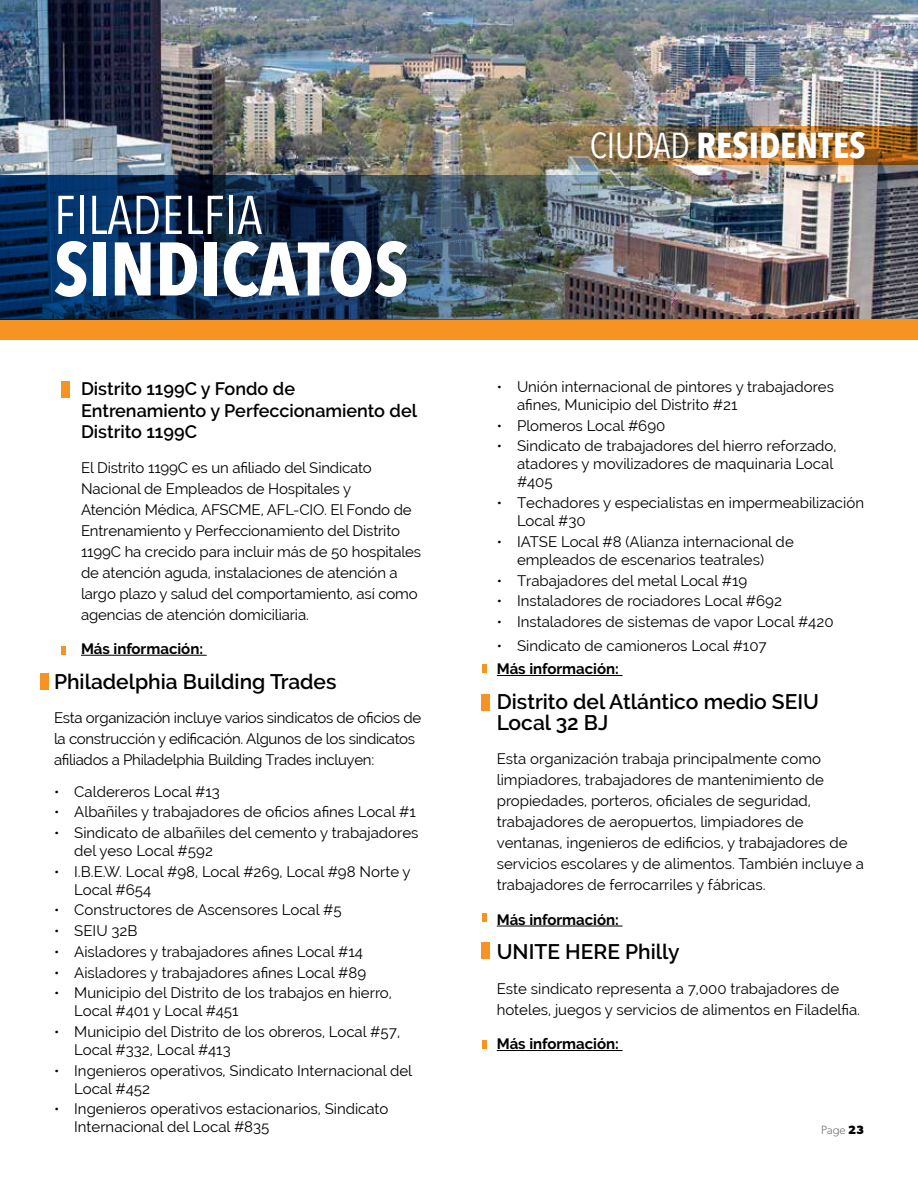
<style>
.page{position:relative;width:918px;height:1188px;background:#fff}
.page>*{position:absolute;margin:0;border:0;box-sizing:border-box;transform-origin:0 0}
.t1{font:700 75px "Avenir Next Condensed";color:#fff}
.t2{font:54px "Avenir Next Condensed";color:#fff}
.t3{font:700 36px "Avenir Next Condensed";color:#fff}
.t4{font:600 21px/21px "Raleway";color:#000}
.t5{font:600 18px/21.6px "Raleway";color:#000}
.t6{font:15px/21px "Raleway";color:#000}
.t7{font:15px/21px "Raleway";letter-spacing:-.02em;color:#000}
.t8{font:700 15px "Raleway";color:#000}
.t9{font:300 12px "Gibson";color:#636466}
.s1{font-weight:400}
.s2{font-weight:700;color:#000}
</style>
<div class="page">
<img style="left:0;top:0;width:918px;height:320px">
<div style="left:0;top:320px;width:918px;height:20px;background:#f69322"></div>
<img style="left:514px;top:126px;width:404px;height:39px">
<img style="left:0;top:175px;width:741px;height:145px">
<hr style="left:81px;top:655px;width:126px;height:1px;background:#000">
<hr style="left:497px;top:675px;width:126px;height:1px;background:#000">
<hr style="left:497px;top:926px;width:126px;height:1px;background:#000">
<hr style="left:497px;top:1050px;width:126px;height:1px;background:#000">
<div style="left:62px;top:381px;width:8px;height:17px;background:#f69322"></div>
<div style="left:40px;top:673px;width:9px;height:16px;background:#f69322"></div>
<div style="left:482px;top:694px;width:8px;height:17px;background:#f69322"></div>
<div style="left:482px;top:942px;width:8px;height:17px;background:#f69322"></div>
<svg style="left:62px;top:647px;width:4px;height:8px"></svg>
<svg style="left:482px;top:665px;width:4px;height:8px"></svg>
<svg style="left:482px;top:914px;width:4px;height:8px"></svg>
<svg style="left:482px;top:1040px;width:4px;height:9px"></svg>
<h2 class="t2" style="left:54px;top:169px;width:210px">FILADELFIA</h2>
<h1 class="t1" style="left:54px;top:223px;width:356px">SINDICATOS</h1>
<p class="t5" style="left:81px;top:378px;width:338px">Distrito 1199C y Fondo de<br>Entrenamiento y Perfeccionamiento del<br>Distrito 1199C</p>
<p class="t6" style="left:81px;top:457px;width:342px">El Distrito 1199C es un afiliado del Sindicato Nacional de Empleados de Hospitales y<br>Atención Médica, AFSCME, AFL-CIO. El Fondo de Entrenamiento y Perfeccionamiento del Distrito 1199C ha crecido para incluir más de 50 hospitales de atención aguda, instalaciones de atención a largo plazo y salud del comportamiento, así como agencias de atención domiciliaria.</p>
<p class="t8" style="left:81px;top:640px;width:124px">Más información:</p>
<h3 class="t4" style="left:54px;top:671px;width:284px">Philadelphia Building Trades</h3>
<p class="t7" style="left:54px;top:707px;width:369px">Esta organización incluye varios sindicatos de oficios de la construcción y edificación. Algunos de los sindicatos afiliados a Philadelphia Building Trades incluyen:</p>
<p class="t6" style="left:54px;top:781px;width:167px">• Caldereros Local #13</p>
<p class="t6" style="left:54px;top:802px;width:363px">• Albañiles y trabajadores de oficios afines Local #1</p>
<p class="t6" style="left:74px;top:824px;width:346px;line-height:18px;text-indent:-20px">• Sindicato de albañiles del cemento y trabajadores del yeso Local #592</p>
<p class="t6" style="left:74px;top:862px;width:338px;line-height:18px;text-indent:-20px">• I.B.E.W. Local #98, Local #269, Local #98 Norte y<br>Local #654</p>
<p class="t6" style="left:54px;top:900px;width:289px">• Constructores de Ascensores Local #5</p>
<p class="t6" style="left:54px;top:920px;width:85px">• SEIU 32B</p>
<p class="t6" style="left:54px;top:941px;width:310px">• Aisladores y trabajadores afines Local #14</p>
<p class="t6" style="left:54px;top:962px;width:314px">• Aisladores y trabajadores afines Local #89</p>
<p class="t6" style="left:74px;top:984px;width:319px;line-height:18px;text-indent:-20px">• Municipio del Distrito de los trabajos en hierro,<br>Local #401 y Local #451</p>
<p class="t6" style="left:74px;top:1023px;width:327px;line-height:18px;text-indent:-20px">• Municipio del Distrito de los obreros, Local #57,<br>Local #332, Local #413</p>
<p class="t6" style="left:74px;top:1061px;width:339px;line-height:18px;text-indent:-20px">• Ingenieros operativos, Sindicato Internacional del<br>Local #452</p>
<p class="t6" style="left:74px;top:1100px;width:316px;line-height:18px;text-indent:-20px">• Ingenieros operativos estacionarios, Sindicato<br>Internacional del Local #835</p>
<h3 class="t3" style="left:590px;top:123px;width:278px"><span class="s1">CIUDAD</span> RESIDENTES</h3>
<p class="t6" style="left:517px;top:378px;width:319px;line-height:18px;text-indent:-20px">• Unión internacional de pintores y trabajadores afines, Municipio del Distrito #21</p>
<p class="t6" style="left:497px;top:415px;width:170px">• Plomeros Local #690</p>
<p class="t6" style="left:517px;top:437px;width:321px;line-height:18px;text-indent:-20px">• Sindicato de trabajadores del hierro reforzado, atadores y movilizadores de maquinaria Local #405</p>
<p class="t6" style="left:517px;top:494px;width:348px;line-height:18px;text-indent:-20px">• Techadores y especialistas en impermeabilización<br>Local #30</p>
<p class="t6" style="left:517px;top:533px;width:278px;line-height:18px;text-indent:-20px">• IATSE Local #8 (Alianza internacional de empleados de escenarios teatrales)</p>
<p class="t6" style="left:497px;top:570px;width:252px">• Trabajadores del metal Local #19</p>
<p class="t6" style="left:497px;top:590px;width:287px">• Instaladores de rociadores Local #692</p>
<p class="t6" style="left:497px;top:611px;width:338px">• Instaladores de sistemas de vapor Local #420</p>
<p class="t6" style="left:497px;top:635px;width:271px">• Sindicato de camioneros Local #107</p>
<p class="t8" style="left:497px;top:661px;width:124px">Más información:</p>
<h3 class="t4" style="left:497px;top:691px;width:324px">Distrito del Atlántico medio SEIU<br>Local 32 BJ</h3>
<p class="t6" style="left:497px;top:749px;width:369px">Esta organización trabaja principalmente como limpiadores, trabajadores de mantenimiento de propiedades, porteros, oficiales de seguridad, trabajadores de aeropuertos, limpiadores de ventanas, ingenieros de edificios, y trabajadores de servicios escolares y de alimentos. También incluye a trabajadores de ferrocarriles y fábricas.</p>
<p class="t8" style="left:497px;top:911px;width:124px">Más información:</p>
<h3 class="t4" style="left:497px;top:942px;width:184px">UNITE HERE Philly</h3>
<p class="t6" style="left:497px;top:978px;width:365px">Este sindicato representa a 7,000 trabajadores de hoteles, juegos y servicios de alimentos en Filadelfia.</p>
<p class="t8" style="left:497px;top:1036px;width:124px">Más información:</p>
<p class="t9" style="left:821px;top:1123px;width:44px">Page <span class="s2">23</span></p>
</div>
